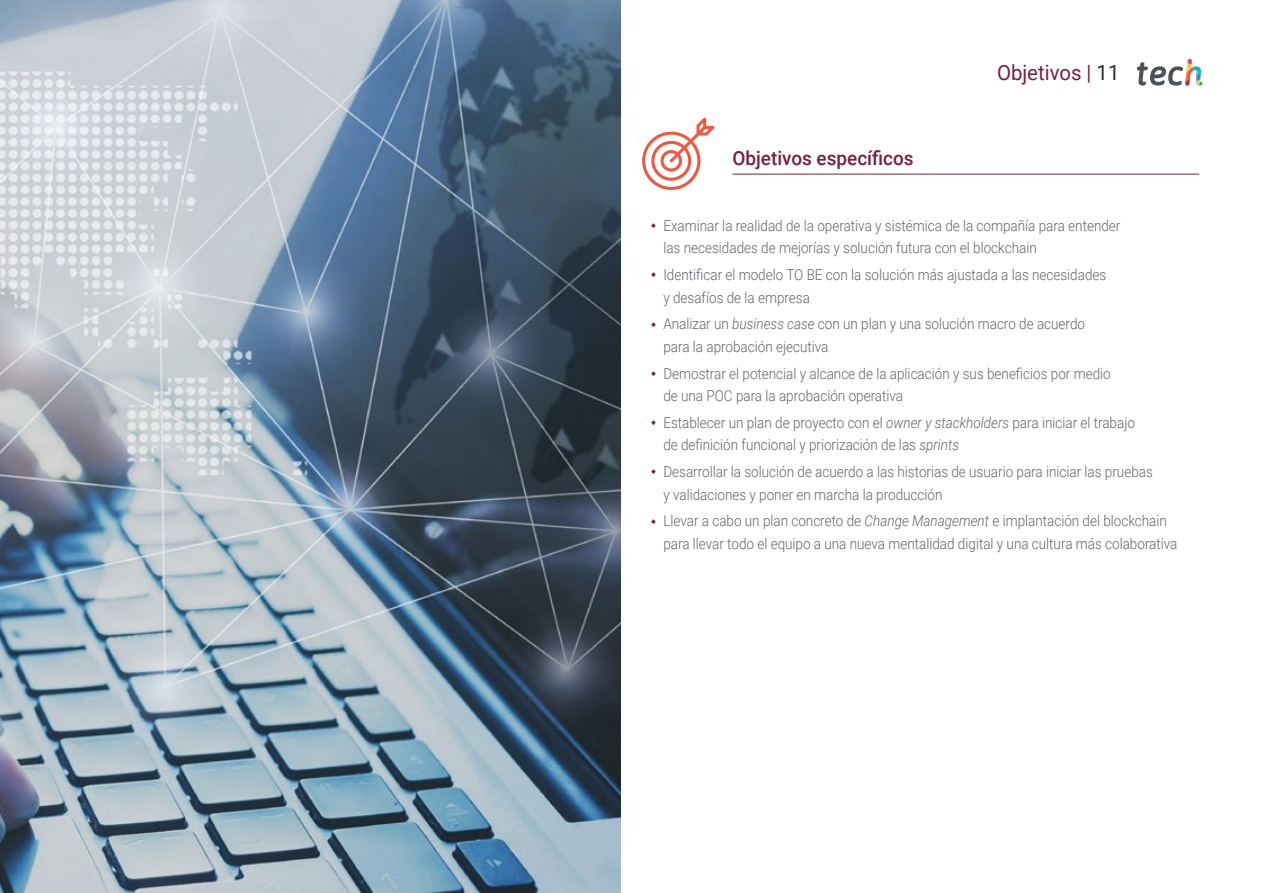
<style>
.page{position:relative;width:1263px;height:893px;background:#fff}
.page>*{position:absolute;margin:0;border:0;box-sizing:border-box;transform-origin:0 0}
.t1{font:21px "Roboto";color:#791e3c}
.t2{font:500 19.5px "Roboto";color:#791e3c}
.t3{font:300 15px/22.5px "Roboto";color:#61646a;scale:.9 1}
.s1{color:#312e20}
.s2{font-style:italic}
</style>
<div class="page">
<img style="left:0;top:0;width:621px;height:893px">
<hr style="left:732px;top:174px;width:467px;height:1px;background:#791e3c">
<svg style="left:642px;top:118px;width:72px;height:72px"></svg>
<svg style="left:1137px;top:59px;width:65px;height:27px"></svg>
<h2 class="t2" style="left:732px;top:144px;width:183px">Objetivos específicos</h2>
<h1 class="t1" style="left:997px;top:57px;width:124px">Objetivos | <span class="s1">11</span></h1>
<p class="t3" style="left:663px;top:214px;width:509px">Examinar la realidad de la operativa y sistémica de la compañía para entender las necesidades de mejorías y solución futura con el blockchain</p>
<p class="t3" style="left:663px;top:263px;width:494px">Identificar el modelo TO BE con la solución más ajustada a las necesidades y desafíos de la empresa</p>
<p class="t3" style="left:663px;top:312px;width:470px">Analizar un <span class="s2">business case</span> con un plan y una solución macro de acuerdo para la aprobación ejecutiva</p>
<p class="t3" style="left:663px;top:361px;width:499px">Demostrar el potencial y alcance de la aplicación y sus beneficios por medio de una POC para la aprobación operativa</p>
<p class="t3" style="left:663px;top:411px;width:525px">Establecer un plan de proyecto con el <span class="s2">owner y stackholders</span> para iniciar el trabajo de definición funcional y priorización de las <span class="s2">sprints</span></p>
<p class="t3" style="left:663px;top:460px;width:545px">Desarrollar la solución de acuerdo a las historias de usuario para iniciar las pruebas y validaciones y poner en marcha la producción</p>
<p class="t3" style="left:663px;top:509px;width:573px">Llevar a cabo un plan concreto de <span class="s2">Change Management</span> e implantación del blockchain para llevar todo el equipo a una nueva mentalidad digital y una cultura más colaborativa</p>
</div>
